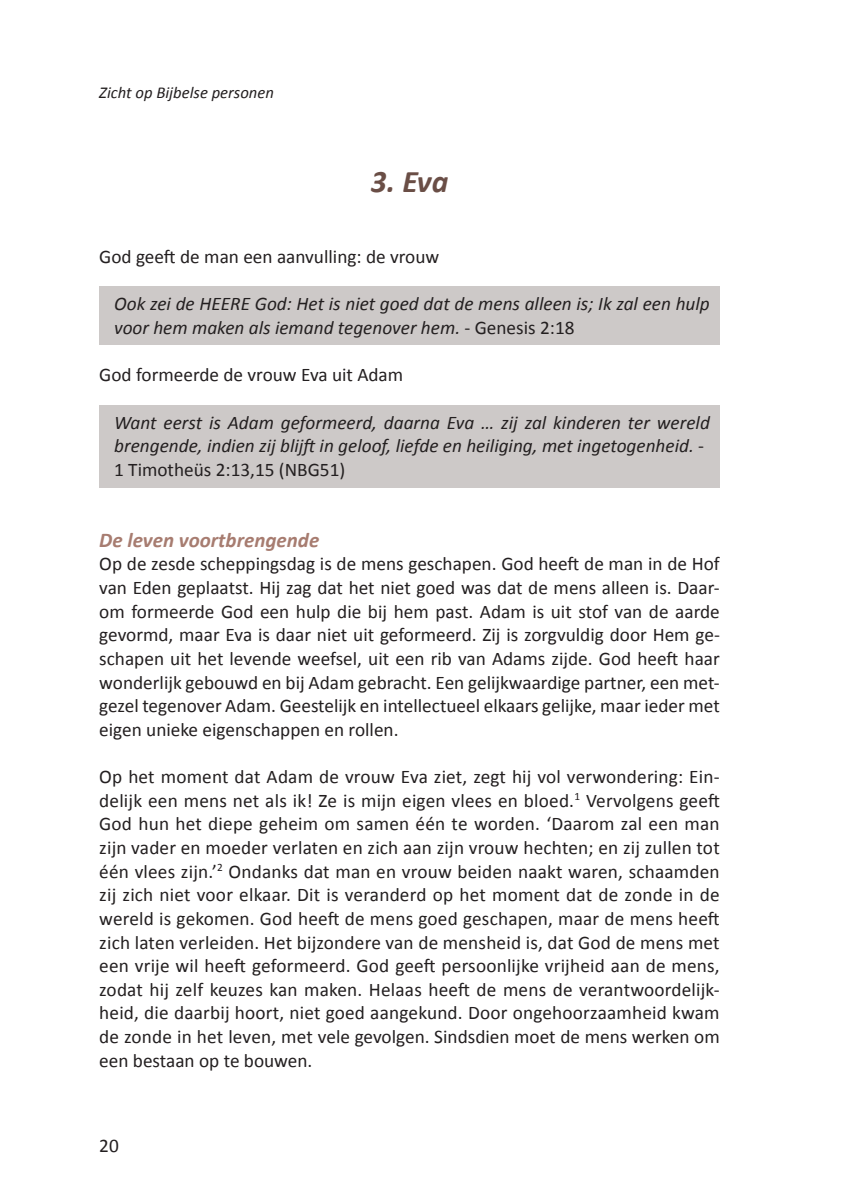
<style>
.page{position:relative;width:844px;height:1191px;background:#fff}
.page>*{position:absolute;margin:0;border:0;box-sizing:border-box;transform-origin:0 0}
.t1{font:italic 700 31.5px "Calibri";color:#6a4e46}
.t2{font:italic 700 21px "Calibri";color:#a77c70}
.t3{font:19.25px/23.6px "Calibri";color:#231f20;text-align:justify}
.t4{font:italic 19.25px/23.6px "Calibri";color:#231f20}
.t5{font:italic 16.62px "Calibri";color:#231f20}
.s1{font-style:normal}
</style>
<div class="page">
<div style="left:99px;top:405px;width:620px;height:82px;background:#cdc9c8"></div>
<div style="left:99px;top:287px;width:620px;height:58px;background:#cdc9c8"></div>
<p class="t5" style="left:99px;top:82px;width:176px">Zicht op Bijbelse personen</p>
<h1 class="t1" style="left:371px;top:162px;width:79px">3. Eva</h1>
<p class="t3" style="left:99px;top:245px;width:341px">God geeft de man een aanvulling: de vrouw</p>
<p class="t4" style="left:114px;top:291px;width:597px">Ook zei de HEERE God: Het is niet goed dat de mens alleen is; Ik zal een hulp voor hem maken als iemand tegenover hem. <span class="s1">- Genesis 2:18</span></p>
<p class="t3" style="left:99px;top:363px;width:305px">God formeerde de vrouw Eva uit Adam</p>
<p class="t4" style="left:114px;top:409px;width:597px">Want eerst is Adam geformeerd, daarna Eva … zij zal kinderen ter wereld brengende, indien zij blijft in geloof, liefde en heiliging, met ingetogenheid. <span class="s1">-<br>1 Timotheüs 2:13,15 (NBG51)</span></p>
<p class="t2" style="left:99px;top:527px;width:221px">De leven voortbrengende</p>
<p class="t3" style="left:99px;top:552px;width:622px">Op de zesde scheppingsdag is de mens geschapen. God heeft de man in de Hof van Eden geplaatst. Hij zag dat het niet goed was dat de mens alleen is. Daar&shy;om formeerde God een hulp die bij hem past. Adam is uit stof van de aarde gevormd, maar Eva is daar niet uit geformeerd. Zij is zorgvuldig door Hem ge&shy;schapen uit het levende weefsel, uit een rib van Adams zijde. God heeft haar wonderlijk gebouwd en bij Adam gebracht. Een gelijkwaardige partner, een met&shy;gezel tegenover Adam. Geestelijk en intellectueel elkaars gelijke, maar ieder met eigen unieke eigenschappen en rollen.</p>
<p class="t3" style="left:99px;top:765px;width:622px">Op het moment dat Adam de vrouw Eva ziet, zegt hij vol verwondering: Ein&shy;delijk een mens net als ik! Ze is mijn eigen vlees en bloed.<sup>1</sup> Vervolgens geeft God hun het diepe geheim om samen één te worden. ‘Daarom zal een man zijn vader en moeder verlaten en zich aan zijn vrouw hechten; en zij zullen tot één vlees zijn.’<sup>2</sup> Ondanks dat man en vrouw beiden naakt waren, schaamden zij zich niet voor elkaar. Dit is veranderd op het moment dat de zonde in de wereld is gekomen. God heeft de mens goed geschapen, maar de mens heeft zich laten verleiden. Het bijzondere van de mensheid is, dat God de mens met een vrije wil heeft geformeerd. God geeft persoonlijke vrijheid aan de mens, zodat hij zelf keuzes kan maken. Helaas heeft de mens de verantwoordelijk&shy;heid, die daarbij hoort, niet goed aangekund. Door ongehoorzaamheid kwam de zonde in het leven, met vele gevolgen. Sindsdien moet de mens werken om een bestaan op te bouwen.</p>
<p class="t3" style="left:99px;top:1133px;width:21px">20</p>
</div>
